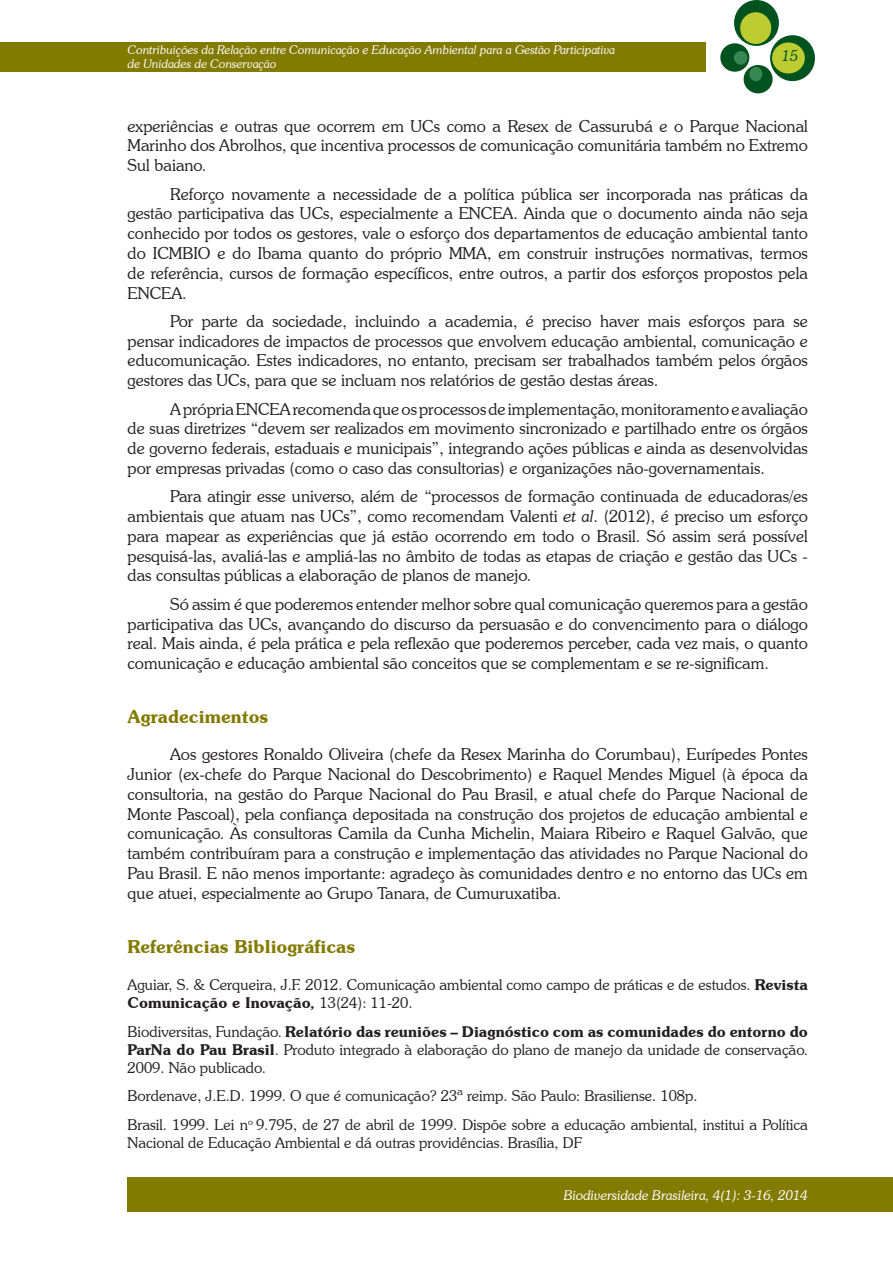
<style>
.page{position:relative;width:893px;height:1263px;background:#fff}
.page>*{position:absolute;margin:0;border:0;box-sizing:border-box;transform-origin:0 0}
.t1{font:600 18px "Souvenir IT Cby BT";color:#837a00}
.t2{font:300 16.5px/19.8px "Souvenir IT Cby BT";color:#231f20;text-align:justify}
.t3{font:300 15px/18px "Souvenir IT Cby BT";color:#231f20}
.t4{font:italic 300 15px "Souvenir IT Cby BT";color:#00531e}
.t5{font:italic 300 13.5px "Souvenir IT Cby BT";color:#fff}
.t6{font:italic 300 12px/14.4px "Souvenir IT Cby BT";color:#fff}
.s1{font-style:italic}
.s2{font-weight:600}
</style>
<div class="page">
<div style="left:0;top:43px;width:705px;height:29px;background:#837a00"></div>
<div style="left:734px;top:0;width:45px;height:46px;background:#00531e;border-radius:50%"></div>
<div style="left:770px;top:35px;width:45px;height:46px;background:#00531e;border-radius:50%"></div>
<div style="left:720px;top:43px;width:29px;height:29px;background:#00531e;border-radius:50%"></div>
<div style="left:744px;top:65px;width:29px;height:28px;background:#00531e;border-radius:50%"></div>
<div style="left:740px;top:12px;width:31px;height:32px;background:#bdcd31;border-radius:50%"></div>
<div style="left:772px;top:42px;width:33px;height:31px;background:#bdcd31;border-radius:50%"></div>
<div style="left:734px;top:51px;width:13px;height:14px;background:#388750;border-radius:50%"></div>
<div style="left:749px;top:67px;width:13px;height:14px;background:#388750;border-radius:50%"></div>
<div style="left:128px;top:1178px;width:765px;height:34px;background:#837a00"></div>
<p class="t6" style="left:128px;top:42px;width:489px">Contribuições da Relação entre Comunicação e Educação Ambiental para a Gestão Participativa de Unidades de Conservação</p>
<p class="t4" style="left:782px;top:46px;width:18px">15</p>
<p class="t2" style="left:128px;top:116px;width:682px">experiências e outras que ocorrem em UCs como a Resex de Cassurubá e o Parque Nacional Marinho dos Abrolhos, que incentiva processos de comunicação comunitária também no Extremo Sul baiano.</p>
<p class="t2" style="left:128px;top:184px;width:682px;text-indent:43px">Reforço novamente a necessidade de a política pública ser incorporada nas práticas da gestão participativa das UCs, especialmente a ENCEA. Ainda que o documento ainda não seja conhecido por todos os gestores, vale o esforço dos departamentos de educação ambiental tanto do ICMBIO e do Ibama quanto do próprio MMA, em construir instruções normativas, termos de referência, cursos de formação específicos, entre outros, a partir dos esforços propostos pela ENCEA.</p>
<p class="t2" style="left:128px;top:311px;width:682px;text-indent:43px">Por parte da sociedade, incluindo a academia, é preciso haver mais esforços para se pensar indicadores de impactos de processos que envolvem educação ambiental, comunicação e educomunicação. Estes indicadores, no entanto, precisam ser trabalhados também pelos órgãos gestores das UCs, para que se incluam nos relatórios de gestão destas áreas.</p>
<p class="t2" style="left:128px;top:399px;width:682px;text-indent:43px">A própria ENCEA recomenda que os processos de implementação, monitoramento e avaliação de suas diretrizes “devem ser realizados em movimento sincronizado e partilhado entre os órgãos de governo federais, estaduais e municipais”, integrando ações públicas e ainda as desenvolvidas por empresas privadas (como o caso das consultorias) e organizações não-governamentais.</p>
<p class="t2" style="left:128px;top:486px;width:682px;text-indent:43px">Para atingir esse universo, além de “processos de formação continuada de educadoras/es ambientais que atuam nas UCs”, como recomendam Valenti <span class="s1">et al</span>. (2012), é preciso um esforço para mapear as experiências que já estão ocorrendo em todo o Brasil. Só assim será possível pesquisá-las, avaliá-las e ampliá-las no âmbito de todas as etapas de criação e gestão das UCs - das consultas públicas a elaboração de planos de manejo.</p>
<p class="t2" style="left:128px;top:594px;width:682px;text-indent:43px">Só assim é que poderemos entender melhor sobre qual comunicação queremos para a gestão participativa das UCs, avançando do discurso da persuasão e do convencimento para o diálogo real. Mais ainda, é pela prática e pela reflexão que poderemos perceber, cada vez mais, o quanto comunicação e educação ambiental são conceitos que se complementam e se re-significam.</p>
<p class="t1" style="left:128px;top:706px;width:142px">Agradecimentos</p>
<p class="t2" style="left:128px;top:744px;width:682px;text-indent:43px">Aos gestores Ronaldo Oliveira (chefe da Resex Marinha do Corumbau), Eurípedes Pontes Junior (ex-chefe do Parque Nacional do Descobrimento) e Raquel Mendes Miguel (à época da consultoria, na gestão do Parque Nacional do Pau Brasil, e atual chefe do Parque Nacional de Monte Pascoal), pela confiança depositada na construção dos projetos de educação ambiental e comunicação. Às consultoras Camila da Cunha Michelin, Maiara Ribeiro e Raquel Galvão, que também contribuíram para a construção e implementação das atividades no Parque Nacional do Pau Brasil. E não menos importante: agradeço às comunidades dentro e no entorno das UCs em que atuei, especialmente ao Grupo Tanara, de Cumuruxatiba.</p>
<p class="t1" style="left:128px;top:935px;width:229px">Referências Bibliográficas</p>
<p class="t3" style="left:128px;top:975px;width:682px">Aguiar, S. &amp; Cerqueira, J.F. 2012. Comunicação ambiental como campo de práticas e de estudos. <span class="s2">Revista<br>Comunicação e Inovação,</span> 13(24): 11-20.</p>
<p class="t3" style="left:128px;top:1022px;width:682px;text-align:justify">Biodiversitas, Fundação. <span class="s2">Relatório das reuniões – Diagnóstico com as comunidades do entorno do ParNa do Pau Brasil</span>. Produto integrado à elaboração do plano de manejo da unidade de conservação.<br>2009. Não publicado.</p>
<p class="t3" style="left:128px;top:1081px;width:682px;line-height:28.7px">Bordenave, J.E.D. 1999. O que é comunicação? 23ª reimp. São Paulo: Brasiliense. 108p.<br>Brasil. 1999. Lei n<sup>o</sup> 9.795, de 27 de abril de 1999. Dispõe sobre a educação ambiental, institui a Política</p>
<p class="t3" style="left:128px;top:1133px;width:456px">Nacional de Educação Ambiental e dá outras providências. Brasília, DF</p>
<p class="t5" style="left:564px;top:1187px;width:246px">Biodiversidade Brasileira, 4(1): 3-16, 2014</p>
</div>
